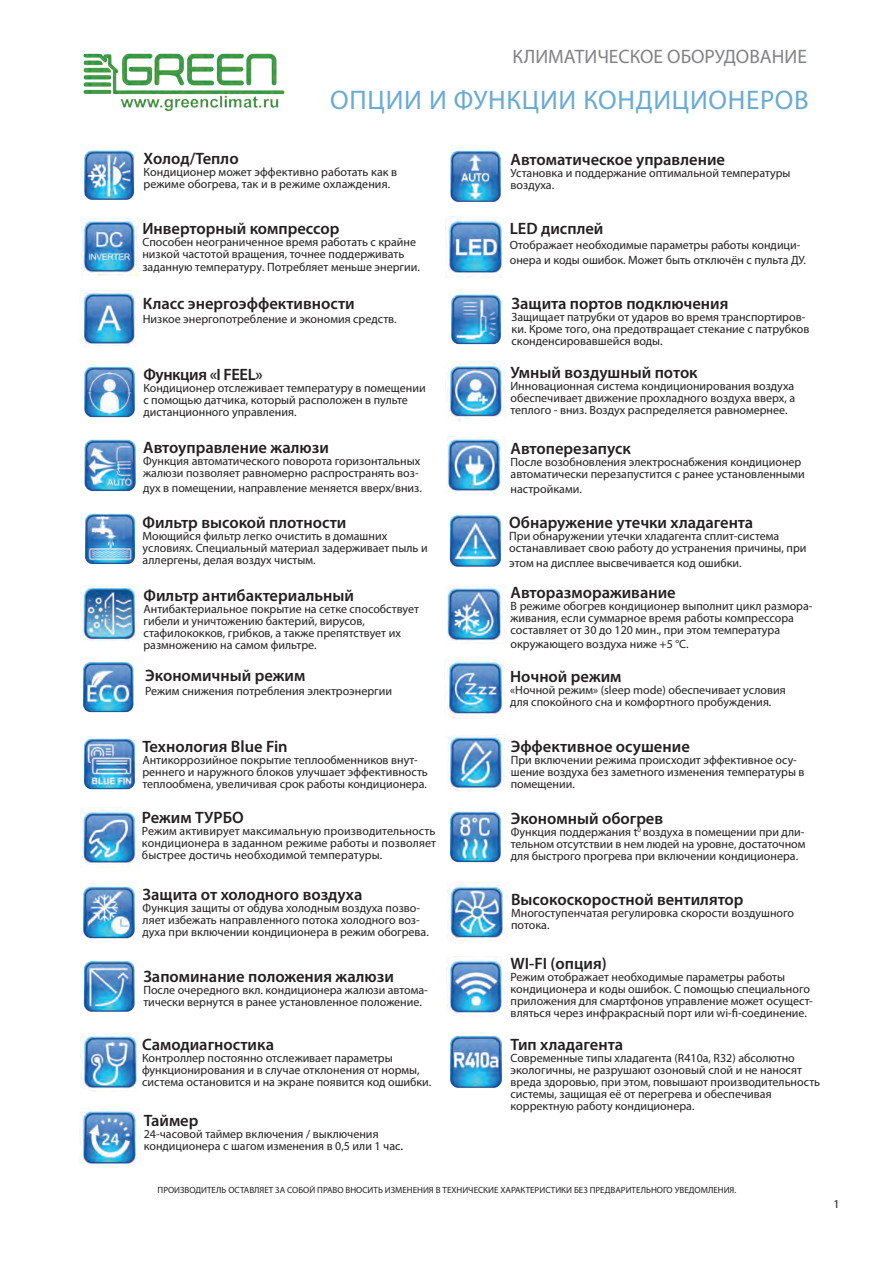
<style>
.page{position:relative;width:893px;height:1263px;background:#fff}
.page>*{position:absolute;margin:0;border:0;box-sizing:border-box;transform-origin:0 0}
.zag1{font:27px "Myriad Pro";letter-spacing:.025em;color:#68aad6}
.t1{font:19.5px "Myriad Pro";color:#808285}
._2nd_p{font:600 16.5px "Myriad Pro";color:#231f20}
.Paragraph_Style_3{font:600 16.5px "Myriad Pro";color:#231f20}
._2nd_p-2{font:600 16.5px "Myriad Pro";letter-spacing:-.025em;color:#231f20}
.Paragraph_Style_3-2{font:12px/12px "Myriad Pro";color:#231f20}
._2nd_p-3{font:12px/12px "Myriad Pro";color:#231f20;text-align:justify}
.t2{font:9px "Myriad Pro";color:#231f20}
.s1{font-size:13.5px}
</style>
<div class="page">
<img style="left:450px;top:150px;width:51px;height:52px">
<img style="left:446px;top:436px;width:58px;height:58px">
<img style="left:447px;top:585px;width:57px;height:58px">
<img style="left:83px;top:961px;width:52px;height:51px">
<img style="left:79px;top:1109px;width:58px;height:58px">
<img style="left:445px;top:216px;width:58px;height:61px">
<img style="left:80px;top:1034px;width:57px;height:58px">
<img style="left:83px;top:886px;width:52px;height:53px">
<img style="left:450px;top:811px;width:51px;height:52px">
<img style="left:83px;top:662px;width:51px;height:51px">
<img style="left:450px;top:882px;width:57px;height:61px">
<img style="left:84px;top:150px;width:51px;height:50px">
<img style="left:81px;top:218px;width:58px;height:57px">
<img style="left:79px;top:293px;width:57px;height:54px">
<img style="left:84px;top:366px;width:51px;height:52px">
<img style="left:85px;top:513px;width:51px;height:52px">
<img style="left:83px;top:738px;width:52px;height:52px">
<img style="left:84px;top:439px;width:52px;height:52px">
<img style="left:445px;top:659px;width:59px;height:60px">
<img style="left:449px;top:515px;width:52px;height:52px">
<img style="left:81px;top:809px;width:60px;height:58px">
<img style="left:451px;top:294px;width:50px;height:51px">
<img style="left:447px;top:361px;width:59px;height:61px">
<img style="left:448px;top:734px;width:56px;height:58px">
<img style="left:446px;top:956px;width:59px;height:59px">
<img style="left:83px;top:53px;width:202px;height:58px">
<img style="left:82px;top:585px;width:56px;height:56px">
<img style="left:450px;top:1035px;width:52px;height:53px">
<p class="t1" style="left:513px;top:45px;width:296px">КЛИМАТИЧЕСКОЕ ОБОРУДОВАНИЕ</p>
<p class="zag1" style="left:330px;top:84px;width:480px">ОПЦИИ И ФУНКЦИИ КОНДИЦИОНЕРОВ</p>
<p class="_2nd_p" style="left:511px;top:149px;width:216px">Автоматическое управление</p>
<p class="Paragraph_Style_3-2" style="left:511px;top:167px;width:281px">Установка и поддержание оптимальной температуры воздуха.</p>
<p class="_2nd_p" style="left:144px;top:148px;width:97px">Холод/Тепло</p>
<p class="Paragraph_Style_3-2" style="left:144px;top:165px;width:255px">Кондиционер может эффективно работать как в режиме обогрева, так и в режиме охлаждения.</p>
<p class="_2nd_p" style="left:142px;top:218px;width:199px">Инверторный компрессор</p>
<p class="Paragraph_Style_3-2" style="left:142px;top:236px;width:279px">Способен неограниченное время работать с крайне низкой частотой вращения, точнее поддерживать заданную температуру. Потребляет меньше энергии.</p>
<p class="Paragraph_Style_3" style="left:143px;top:293px;width:213px">Класс энергоэффективности</p>
<p class="Paragraph_Style_3-2" style="left:143px;top:313px;width:255px">Низкое энергопотребление и экономия средств.</p>
<p class="_2nd_p-2" style="left:143px;top:364px;width:121px">Функция «I FEEL»</p>
<p class="Paragraph_Style_3-2" style="left:143px;top:381px;width:284px">Кондиционер отслеживает температуру в помещении с помощью датчика, который расположен в пульте дистанционного управления.</p>
<p class="_2nd_p" style="left:143px;top:437px;width:187px">Автоуправление жалюзи</p>
<p class="Paragraph_Style_3-2" style="left:143px;top:455px;width:279px">Функция автоматического поворота горизонтальных жалюзи позволяет равномерно распространять воз-</p>
<p class="Paragraph_Style_3-2" style="left:143px;top:482px;width:280px">дух в помещении, направление меняется вверх/вниз.</p>
<p class="_2nd_p" style="left:143px;top:512px;width:205px">Фильтр высокой плотности</p>
<p class="Paragraph_Style_3-2" style="left:143px;top:530px;width:287px">Моющийся фильтр легко очистить в домашних условиях. Специальный материал задерживает пыль и аллергены, делая воздух чистым.</p>
<p class="_2nd_p" style="left:143px;top:585px;width:212px">Фильтр антибактериальный</p>
<p class="Paragraph_Style_3-2" style="left:143px;top:602px;width:277px">Антибактериальное покрытие на сетке способствует гибели и уничтожению бактерий, вирусов, стафилококков, грибков, а также препятствует их размножению на самом фильтре.</p>
<p class="Paragraph_Style_3" style="left:145px;top:665px;width:162px">Экономичный режим</p>
<p class="Paragraph_Style_3-2" style="left:145px;top:685px;width:248px">Режим снижения потребления электроэнергии</p>
<p class="_2nd_p" style="left:142px;top:736px;width:147px">Технология Blue Fin</p>
<p class="Paragraph_Style_3-2" style="left:142px;top:754px;width:287px">Антикоррозийное покрытие теплообменников внут&shy;реннего и наружного блоков улучшает эффективность теплообмена, увеличивая срок работы кондиционера.</p>
<p class="_2nd_p" style="left:142px;top:807px;width:103px">Режим ТУРБО</p>
<p class="Paragraph_Style_3-2" style="left:142px;top:825px;width:296px;text-align:justify">Режим активирует максимальную производительность кондиционера в заданном режиме работы и позволяет быстрее достичь необходимой температуры.</p>
<p class="_2nd_p" style="left:143px;top:884px;width:221px">Защита от холодного воздуха</p>
<p class="Paragraph_Style_3-2" style="left:143px;top:902px;width:288px">Функция защиты от обдува холодным воздуха позво&shy;ляет избежать направленного потока холодного воз&shy;духа при включении кондиционера в режим обогрева.</p>
<p class="_2nd_p" style="left:143px;top:966px;width:252px">Запоминание положения жалюзи</p>
<p class="Paragraph_Style_3-2" style="left:143px;top:983px;width:286px">После очередного вкл. кондиционера жалюзи автома&shy;тически вернутся в ранее установленное положение.</p>
<p class="_2nd_p" style="left:142px;top:1033px;width:133px">Самодиагностика</p>
<p class="Paragraph_Style_3-2" style="left:142px;top:1051px;width:291px">Контроллер постоянно отслеживает параметры функционирования и в случае отклонения от нормы, система остановится и на экране появится код ошибки.</p>
<p class="_2nd_p" style="left:144px;top:1110px;width:56px">Таймер</p>
<p class="Paragraph_Style_3-2" style="left:144px;top:1128px;width:261px">24-часовой таймер включения / выключения кондиционера с шагом изменения в 0,5 или 1 час<span class="s1">.</span></p>
<p class="_2nd_p" style="left:510px;top:218px;width:95px">LED дисплей</p>
<p class="Paragraph_Style_3-2" style="left:510px;top:237px;width:298px;line-height:15px">Отображает необходимые параметры работы кондици&shy;онера и коды ошибок. Может быть отключён с пульта ДУ.</p>
<p class="_2nd_p" style="left:512px;top:293px;width:218px">Защита портов подключения</p>
<p class="Paragraph_Style_3-2" style="left:512px;top:311px;width:299px">Защищает патрубки от ударов во время транспортиров&shy;ки. Кроме того, она предотвращает стекание с патрубков сконденсировавшейся воды.</p>
<p class="_2nd_p" style="left:510px;top:362px;width:189px">Умный воздушный поток</p>
<p class="Paragraph_Style_3-2" style="left:510px;top:380px;width:286px;text-align:justify">Инновационная система кондиционирования воздуха обеспечивает движение прохладного воздуха вверх, а теплого - вниз. Воздух распределяется равномернее.</p>
<p class="_2nd_p" style="left:511px;top:438px;width:122px">Автоперезапуск</p>
<p class="Paragraph_Style_3-2" style="left:511px;top:455px;width:296px">После возобновления электроснабжения кондиционер автоматически перезапустится с ранее установленными</p>
<p class="Paragraph_Style_3-2" style="left:511px;top:482px;width:73px">настройками.</p>
<p class="_2nd_p" style="left:509px;top:512px;width:246px">Обнаружение утечки хладагента</p>
<p class="Paragraph_Style_3-2" style="left:509px;top:530px;width:299px">При обнаружении утечки хладагента сплит-система останавливает свою работу до устранения причины, при</p>
<p class="Paragraph_Style_3-2" style="left:509px;top:557px;width:234px">этом на дисплее высвечивается код ошибки.</p>
<p class="_2nd_p" style="left:511px;top:582px;width:167px">Авторазмораживание</p>
<p class="Paragraph_Style_3-2" style="left:511px;top:600px;width:303px">В режиме обогрев кондиционер выполнит цикл размора&shy;живания, если суммарное время работы компрессора составляет от 30 до 120 мин., при этом температура</p>
<p class="Paragraph_Style_3-2" style="left:511px;top:638px;width:180px">окружающего воздуха ниже +5 °С.</p>
<p class="_2nd_p" style="left:510px;top:665px;width:113px">Ночной режим</p>
<p class="Paragraph_Style_3-2" style="left:510px;top:683px;width:277px">«Ночной режим» (sleep mode) обеспечивает условия для спокойного сна и комфортного пробуждения.</p>
<p class="_2nd_p" style="left:511px;top:736px;width:181px">Эффективное осушение</p>
<p class="Paragraph_Style_3-2" style="left:511px;top:753px;width:295px">При включении режима происходит эффективное осу&shy;шение воздуха без заметного изменения температуры в помещении.</p>
<p class="_2nd_p" style="left:511px;top:808px;width:154px">Экономный обогрев</p>
<p class="_2nd_p-3" style="left:511px;top:826px;width:296px">Функция поддержания t<sup>0</sup> воздуха в помещении при дли&shy;тельном отсутствии в нем людей на уровне, достаточном для быстрого прогрева при включении кондиционера.</p>
<p class="_2nd_p" style="left:511px;top:889px;width:234px">Высокоскоростной вентилятор</p>
<p class="Paragraph_Style_3-2" style="left:511px;top:907px;width:284px">Многоступенчатая регулировка скорости воздушного потока.</p>
<p class="_2nd_p" style="left:511px;top:953px;width:98px">WI-FI (опция)</p>
<p class="Paragraph_Style_3-2" style="left:511px;top:971px;width:304px">Режим отображает необходимые параметры работы кондиционера и коды ошибок. С помощью специального приложения для смартфонов управление может осущест&shy;вляться через инфракрасный порт или wi-fi-соединение.</p>
<p class="_2nd_p" style="left:511px;top:1033px;width:114px">Тип хладагента</p>
<p class="Paragraph_Style_3-2" style="left:511px;top:1051px;width:311px">Современные типы хладагента (R410a, R32) абсолютно экологичны, не разрушают озоновый слой и не наносят вреда здоровью, при этом, повышают производительность системы, защищая её от перегрева и обеспечивая корректную работу кондиционера.</p>
<p class="t2" style="left:158px;top:1185px;width:580px">ПРОИЗВОДИТЕЛЬ ОСТАВЛЯЕТ ЗА СОБОЙ ПРАВО ВНОСИТЬ ИЗМЕНЕНИЯ В ТЕХНИЧЕСКИЕ ХАРАКТЕРИСТИКИ БЕЗ ПРЕДВАРИТЕЛЬНОГО УВЕДОМЛЕНИЯ.</p>
<p class="Paragraph_Style_3-2" style="left:833px;top:1197px;width:8px">1</p>
</div>
